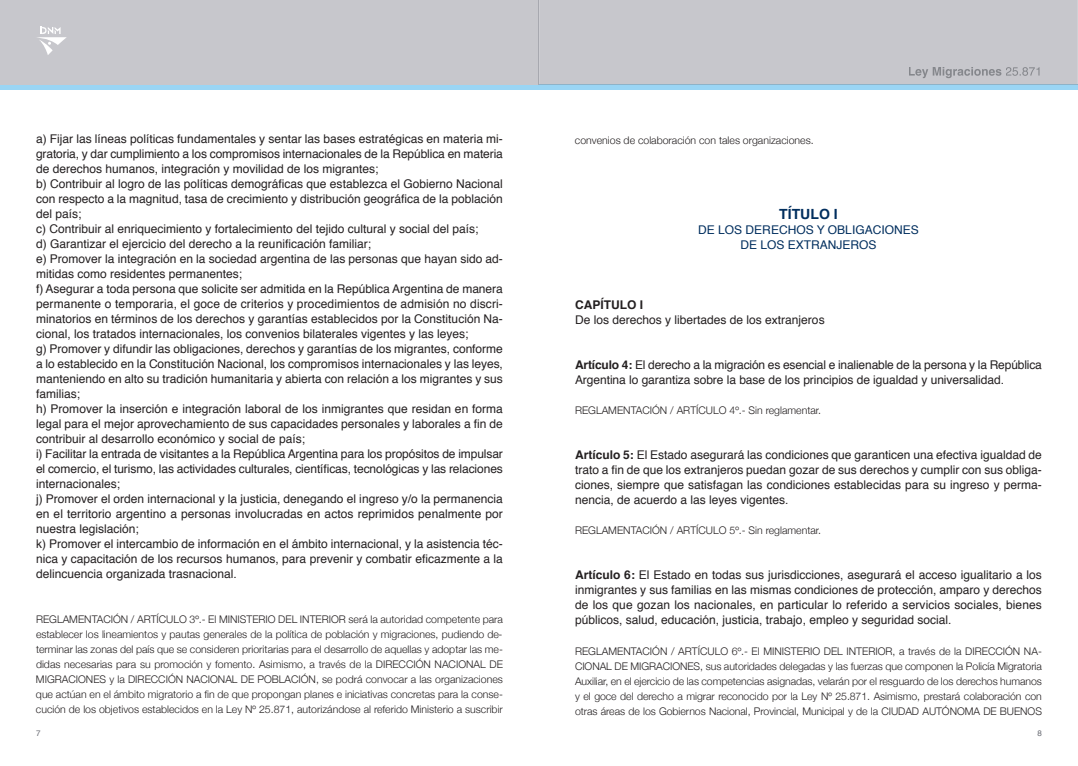
<style>
.page{position:relative;width:1078px;height:766px;background:#fff}
.page>*{position:absolute;margin:0;border:0;box-sizing:border-box;transform-origin:0 0}
.t1{font:700 14px "Helvetica";color:#002e5e}
.t2{font:12px/15px "Helvetica";color:#231f20}
.t3{font:12px/15px "Helvetica";color:#002e5e;text-align:center}
.t4{font:700 12px "Helvetica";color:#231f20}
.t5{font:300 10.5px/15px "Helvetica Neue";color:#231f20;text-align:justify}
.t6{font:8px "Helvetica";color:#696b73}
.s1{font-weight:700}
</style>
<div class="page">
<div style="left:1px;top:84px;width:538px;height:5px;background:#9ad5f4"></div>
<div style="left:0;top:0;width:538px;height:84px;background:#c7c7cc"></div>
<svg style="left:37px;top:27px;width:30px;height:28px"></svg>
<div style="left:538px;top:84px;width:539px;height:5px;background:#9ad5f4"></div>
<div style="left:539px;top:0;width:538px;height:84px;background:#c7c7cc"></div>
<svg style="left:908px;top:67px;width:64px;height:11px"></svg>
<svg style="left:1005px;top:67px;width:34px;height:9px"></svg>
<hr style="left:538px;top:0;width:1px;height:84px;background:#a7a8af">
<hr style="left:538px;top:84px;width:539px;height:1px;background:#8eb2c7">
<p class="t2" style="left:36px;top:132px;width:468px">a) Fijar las líneas políticas fundamentales y sentar las bases estratégicas en materia mi&shy;gratoria, y dar cumplimiento a los compromisos internacionales de la República en materia de derechos humanos, integración y movilidad de los migrantes;<br>b) Contribuir al logro de las políticas demográficas que establezca el Gobierno Nacional con respecto a la magnitud, tasa de crecimiento y distribución geográfica de la población del país;<br>c) Contribuir al enriquecimiento y fortalecimiento del tejido cultural y social del país;<br>d) Garantizar el ejercicio del derecho a la reunificación familiar;<br>e) Promover la integración en la sociedad argentina de las personas que hayan sido ad&shy;mitidas como residentes permanentes;<br>f) Asegurar a toda persona que solicite ser admitida en la República Argentina de manera permanente o temporaria, el goce de criterios y procedimientos de admisión no discri&shy;minatorios en términos de los derechos y garantías establecidos por la Constitución Na&shy;cional, los tratados internacionales, los convenios bilaterales vigentes y las leyes;<br>g) Promover y difundir las obligaciones, derechos y garantías de los migrantes, conforme a lo establecido en la Constitución Nacional, los compromisos internacionales y las leyes, manteniendo en alto su tradición humanitaria y abierta con relación a los migrantes y sus familias;<br>h) Promover la inserción e integración laboral de los inmigrantes que residan en forma legal para el mejor aprovechamiento de sus capacidades personales y laborales a fin de contribuir al desarrollo económico y social de país;<br>i) Facilitar la entrada de visitantes a la República Argentina para los propósitos de impulsar el comercio, el turismo, las actividades culturales, científicas, tecnológicas y las relaciones internacionales;<br>j) Promover el orden internacional y la justicia, denegando el ingreso y/o la permanencia en el territorio argentino a personas involucradas en actos reprimidos penalmente por nuestra legislación;<br>k) Promover el intercambio de información en el ámbito internacional, y la asistencia téc&shy;nica y capacitación de los recursos humanos, para prevenir y combatir eficazmente a la delincuencia organizada trasnacional.</p>
<p class="t5" style="left:36px;top:611px;width:468px">REGLAMENTACIÓN / ARTÍCULO 3º.- El MINISTERIO DEL INTERIOR será la autoridad competente para establecer los lineamientos y pautas generales de la política de población y migraciones, pudiendo de&shy;terminar las zonas del país que se consideren prioritarias para el desarrollo de aquellas y adoptar las me&shy;didas necesarias para su promoción y fomento. Asimismo, a través de la DIRECCIÓN NACIONAL DE MIGRACIONES y la DIRECCIÓN NACIONAL DE POBLACIÓN, se podrá convocar a las organizaciones que actúan en el ámbito migratorio a fin de que propongan planes e iniciativas concretas para la conse&shy;cución de los objetivos establecidos en la Ley Nº 25.871, autorizándose al referido Ministerio a suscribir</p>
<p class="t5" style="left:575px;top:133px;width:240px">convenios de colaboración con tales organizaciones.</p>
<p class="t1" style="left:779px;top:208px;width:60px">TÍTULO I</p>
<p class="t3" style="left:698px;top:223px;width:222px">DE LOS DERECHOS Y OBLIGACIONES<br>DE LOS EXTRANJEROS</p>
<p class="t4" style="left:575px;top:300px;width:70px">CAPÍTULO I</p>
<p class="t2" style="left:575px;top:313px;width:251px">De los derechos y libertades de los extranjeros</p>
<p class="t2" style="left:575px;top:358px;width:468px"><span class="s1">Artículo 4:</span> El derecho a la migración es esencial e inalienable de la persona y la República<br>Argentina lo garantiza sobre la base de los principios de igualdad y universalidad.</p>
<p class="t5" style="left:575px;top:403px;width:248px">REGLAMENTACIÓN / ARTÍCULO 4º.- Sin reglamentar.</p>
<p class="t2" style="left:575px;top:448px;width:468px;text-align:justify"><span class="s1">Artículo 5:</span> El Estado asegurará las condiciones que garanticen una efectiva igualdad de trato a fin de que los extranjeros puedan gozar de sus derechos y cumplir con sus obliga&shy;ciones, siempre que satisfagan las condiciones establecidas para su ingreso y perma&shy;nencia, de acuerdo a las leyes vigentes.</p>
<p class="t5" style="left:575px;top:523px;width:248px">REGLAMENTACIÓN / ARTÍCULO 5º.- Sin reglamentar.</p>
<p class="t2" style="left:575px;top:568px;width:468px;text-align:justify"><span class="s1">Artículo 6:</span> El Estado en todas sus jurisdicciones, asegurará el acceso igualitario a los inmigrantes y sus familias en las mismas condiciones de protección, amparo y derechos de los que gozan los nacionales, en particular lo referido a servicios sociales, bienes públicos, salud, educación, justicia, trabajo, empleo y seguridad social.</p>
<p class="t5" style="left:575px;top:643px;width:468px">REGLAMENTACIÓN / ARTÍCULO 6º.- El MINISTERIO DEL INTERIOR, a través de la DIRECCIÓN NA-CIONAL DE MIGRACIONES, sus autoridades delegadas y las fuerzas que componen la Policía Migratoria Auxiliar, en el ejercicio de las competencias asignadas, velarán por el resguardo de los derechos humanos y el goce del derecho a migrar reconocido por la Ley Nº 25.871. Asimismo, prestará colaboración con otras áreas de los Gobiernos Nacional, Provincial, Municipal y de la CIUDAD AUTÓNOMA DE BUENOS</p>
<p class="t6" style="left:36px;top:729px;width:6px">7</p>
<p class="t6" style="left:1037px;top:729px;width:6px">8</p>
</div>
